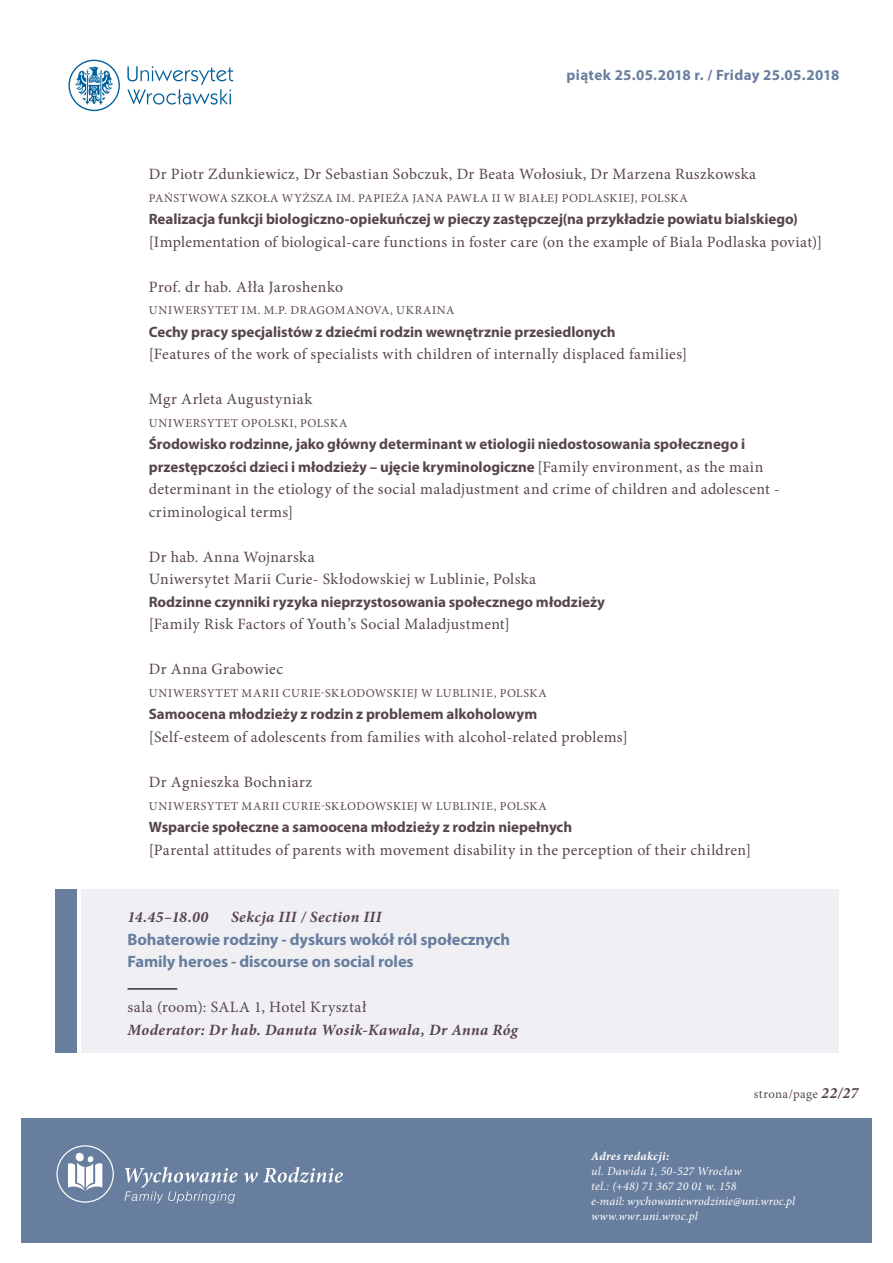
<style>
.page{position:relative;width:893px;height:1263px;background:#fff}
.page>*{position:absolute;margin:0;border:0;box-sizing:border-box;transform-origin:0 0}
.t1{font:700 16.5px/22.5px "Myriad Pro";letter-spacing:-.005em;color:#687e9e}
.t2{font:15.75px/22.5px "Minion Pro";letter-spacing:.025em;color:#57454e}
.t3{font:italic 700 15.75px "Minion Pro";letter-spacing:.025em;color:#57454e}
.t4{font:700 15px/22.5px "Myriad Pro";letter-spacing:-.005em;color:#57454e}
.t5{font:700 15px "Myriad Pro";letter-spacing:.02em;color:#687e9e}
.t6{font:12.75px "Minion Pro";letter-spacing:.03em;color:#57454e}
.t7{font:12px "Minion Pro";letter-spacing:.055em;color:#57454e}
.t8{font:italic 12px/15px "Minion Pro";letter-spacing:.01em;color:#fff}
.t9{font:italic 700 12px "Minion Pro";letter-spacing:.025em;color:#fff}
.s1{font-family:"Minion Pro";font-weight:400;font-size:15.75px}
.s2{font-weight:700;font-style:italic;font-size:15.75px}
</style>
<div class="page">
<svg style="left:127px;top:66px;width:106px;height:39px"></svg>
<svg style="left:68px;top:60px;width:52px;height:51px"></svg>
<div style="left:21px;top:1118px;width:851px;height:125px;background:#687e9e"></div>
<div style="left:56px;top:1145px;width:58px;height:58px;border:1px solid #fff;border-radius:50%"></div>
<div style="left:76px;top:1153px;width:8px;height:8px;background:#fff;border-radius:50%"></div>
<svg style="left:68px;top:1156px;width:34px;height:35px"></svg>
<svg style="left:124px;top:1167px;width:219px;height:36px"></svg>
<div style="left:81px;top:889px;width:757px;height:163px;background:#f0f0f4"></div>
<div style="left:55px;top:889px;width:22px;height:163px;background:#687e9e"></div>
<hr style="left:128px;top:988px;width:49px;height:1px;background:#000">
<p class="t5" style="left:566px;top:65px;width:274px">piątek 25.05.2018 r. / Friday 25.05.2018</p>
<p class="t2" style="left:149px;top:163px;width:609px">Dr Piotr Zdunkiewicz, Dr Sebastian Sobczuk, Dr Beata Wołosiuk, Dr Marzena Ruszkowska</p>
<p class="t7" style="left:149px;top:190px;width:540px">PAŃSTWOWA SZKOŁA WYŻSZA IM. PAPIEŻA JANA PAWŁA II W BIAŁEJ PODLASKIEJ, POLSKA</p>
<p class="t4" style="left:149px;top:208px;width:651px">Realizacja funkcji biologiczno-opiekuńczej w pieczy zastępczej(na przykładzie powiatu bialskiego)</p>
<p class="t2" style="left:149px;top:231px;width:675px">[Implementation of biological-care functions in foster care (on the example of Biala Podlaska poviat)]</p>
<p class="t2" style="left:149px;top:276px;width:196px">Prof. dr hab. Ałła Jarоshеnkо</p>
<p class="t7" style="left:149px;top:303px;width:307px">UNIWERSYTET IM. М.P. DRAGOMANOVA, UKRAINA</p>
<p class="t4" style="left:149px;top:320px;width:468px">Cechy pracy specjalistów z dziećmi rodzin wewnętrznie przesiedlonych</p>
<p class="t2" style="left:149px;top:343px;width:540px">[Features of the work of specialists with children of internally displaced families]</p>
<p class="t2" style="left:149px;top:388px;width:165px">Mgr Arleta Augustyniak</p>
<p class="t7" style="left:149px;top:415px;width:200px">UNIWERSYTET OPOLSKI, POLSKA</p>
<p class="t4" style="left:149px;top:433px;width:616px">Środowisko rodzinne, jako główny determinant w etiologii niedostosowania społecznego i przestępczości dzieci i młodzieży – ujęcie kryminologiczne <span class="s1">[Family environment, as the main</span></p>
<p class="t2" style="left:149px;top:478px;width:632px">determinant in the etiology of the social maladjustment and crime of children and adolescent - criminological terms]</p>
<p class="t2" style="left:149px;top:546px;width:389px">Dr hab. Anna Wojnarska<br>Uniwersytet Marii Curie- Skłodowskiej w Lublinie, Polska</p>
<p class="t4" style="left:149px;top:590px;width:458px">Rodzinne czynniki ryzyka nieprzystosowania społecznego młodzieży</p>
<p class="t2" style="left:149px;top:613px;width:363px">[Family Risk Factors of Youth’s Social Maladjustment]</p>
<p class="t2" style="left:149px;top:658px;width:136px">Dr Anna Grabowiec</p>
<p class="t7" style="left:149px;top:685px;width:399px">UNIWERSYTET MARII CURIE-SKŁODOWSKIEJ W LUBLINIE, POLSKA</p>
<p class="t4" style="left:149px;top:703px;width:390px">Samoocena młodzieży z rodzin z problemem alkoholowym</p>
<p class="t2" style="left:149px;top:726px;width:481px">[Self-esteem of adolescents from families with alcohol-related problems]</p>
<p class="t2" style="left:149px;top:771px;width:165px">Dr Agnieszka Bochniarz</p>
<p class="t7" style="left:149px;top:798px;width:399px">UNIWERSYTET MARII CURIE-SKŁODOWSKIEJ W LUBLINIE, POLSKA</p>
<p class="t4" style="left:149px;top:815px;width:425px">Wsparcie społeczne a samoocena młodzieży z rodzin niepełnych</p>
<p class="t2" style="left:149px;top:838px;width:604px">[Parental attitudes of parents with movement disability in the perception of their children]</p>
<p class="t3" style="left:128px;top:906px;width:82px">14.45–18.00</p>
<p class="t3" style="left:231px;top:906px;width:152px">Sekcja III / Section III</p>
<p class="t1" style="left:128px;top:927px;width:384px">Bohaterowie rodziny - dyskurs wokół ról społecznych<br>Family heroes - discourse on social roles</p>
<p class="t2" style="left:128px;top:996px;width:240px">sala (room): SALA 1, Hotel Kryształ</p>
<p class="t3" style="left:128px;top:1018px;width:392px">Moderator: Dr hab. Danuta Wosik-Kawala, Dr Anna Róg</p>
<p class="t6" style="left:754px;top:1086px;width:106px">strona/page <span class="s2">22/27</span></p>
<p class="t9" style="left:591px;top:1148px;width:80px">Adres redakcji:</p>
<p class="t8" style="left:591px;top:1164px;width:205px">ul. Dawida 1, 50-527 Wrocław<br>tel.: (+48) 71 367 20 01 w. 158<br>e-mail: wychowaniewrodzinie@uni.wroc.pl www.wwr.uni.wroc.pl</p>
</div>
